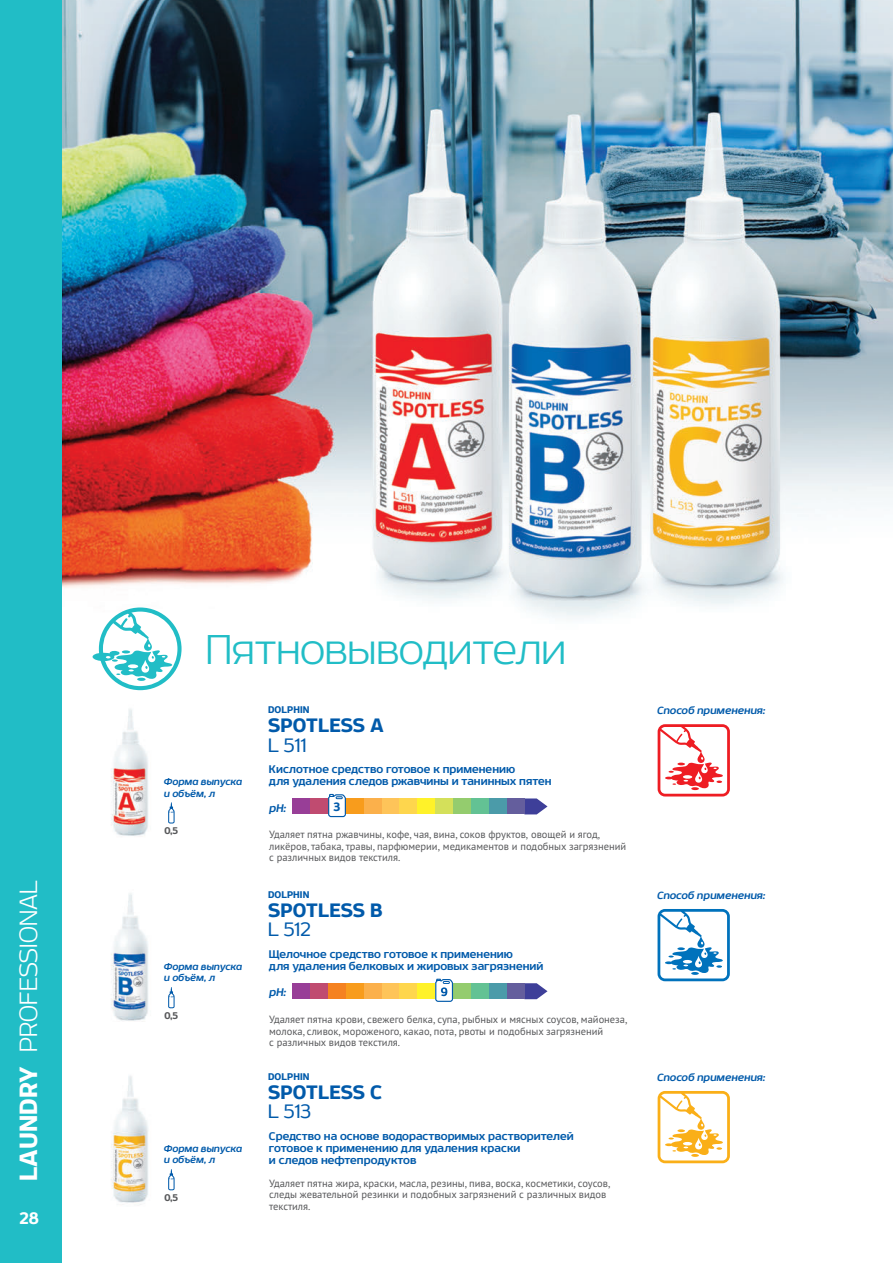
<style>
.page{position:relative;width:893px;height:1263px;background:#fff}
.page>*{position:absolute;margin:0;border:0;box-sizing:border-box;transform-origin:0 0}
.t1{font:300 45px "Sceptica";color:#21bdc6}
.t2{font:300 27px "Sceptica";letter-spacing:.01em;color:#fff}
.t3{font:900 21px "Sceptica";letter-spacing:.01em;color:#015aaa}
.t4{font:21px "Sceptica";letter-spacing:-.005em;color:#015aaa}
.t5{font:900 18px "Sceptica";color:#fff}
.t6{font:900 13.05px "Sceptica";color:#015aaa}
.t7{font:700 12px/12.1px "Sceptica";color:#015aaa}
.t8{font:italic 700 12px "Sceptica";color:#015aaa}
.t9{font:italic 700 11.25px "Sceptica";color:#015aaa}
.t10{font:10.5px/11.6px "PT Sans";color:#57585a}
.t11{font:italic 700 10.5px/11.2px "Sceptica";color:#015aaa}
.t12{font:900 10.5px "Sceptica";letter-spacing:.01em;color:#015aaa}
.t13{font:900 10.5px "Sceptica";color:#57585a}
.s1{font-weight:900}
</style>
<div class="page">
<img style="left:62px;top:0;width:831px;height:1205px">
<div style="left:0;top:0;width:62px;height:1263px;background:#21bdc6"></div>
<svg style="left:168px;top:802px;width:7px;height:21px"></svg>
<div style="left:417px;top:798px;width:18px;height:16px;background:#fff229"></div>
<div style="left:346px;top:798px;width:18px;height:16px;background:#f89c1c"></div>
<div style="left:364px;top:798px;width:18px;height:16px;background:#fbb04b"></div>
<div style="left:382px;top:798px;width:17px;height:16px;background:#fec459"></div>
<div style="left:435px;top:798px;width:18px;height:16px;background:#d4e05a"></div>
<div style="left:453px;top:798px;width:18px;height:16px;background:#94cc6e"></div>
<div style="left:471px;top:798px;width:18px;height:16px;background:#63c294"></div>
<svg style="left:524px;top:798px;width:23px;height:16px"></svg>
<div style="left:399px;top:798px;width:18px;height:16px;background:#fed64d"></div>
<div style="left:292px;top:798px;width:18px;height:16px;background:#983e97"></div>
<div style="left:310px;top:798px;width:18px;height:16px;background:#c04b70"></div>
<div style="left:489px;top:798px;width:18px;height:16px;background:#4b9ba9"></div>
<div style="left:507px;top:798px;width:17px;height:16px;background:#645e9d"></div>
<svg style="left:328px;top:794px;width:18px;height:23px"></svg>
<svg style="left:658px;top:724px;width:72px;height:72px"></svg>
<svg style="left:168px;top:987px;width:7px;height:21px"></svg>
<svg style="left:657px;top:909px;width:73px;height:72px"></svg>
<svg style="left:168px;top:1169px;width:7px;height:21px"></svg>
<svg style="left:658px;top:1091px;width:72px;height:72px"></svg>
<div style="left:417px;top:983px;width:18px;height:16px;background:#fff229"></div>
<div style="left:328px;top:983px;width:18px;height:16px;background:#f58220"></div>
<div style="left:346px;top:983px;width:18px;height:16px;background:#f89c1c"></div>
<div style="left:364px;top:983px;width:18px;height:16px;background:#fbb04b"></div>
<div style="left:382px;top:983px;width:17px;height:16px;background:#fec459"></div>
<div style="left:453px;top:983px;width:18px;height:16px;background:#94cc6e"></div>
<div style="left:471px;top:983px;width:18px;height:16px;background:#63c294"></div>
<svg style="left:524px;top:983px;width:23px;height:16px"></svg>
<div style="left:399px;top:983px;width:18px;height:16px;background:#fed64d"></div>
<div style="left:292px;top:983px;width:18px;height:16px;background:#983e97"></div>
<div style="left:310px;top:983px;width:18px;height:16px;background:#c04b70"></div>
<div style="left:489px;top:983px;width:18px;height:16px;background:#4b9ba9"></div>
<div style="left:507px;top:983px;width:17px;height:16px;background:#645e9d"></div>
<svg style="left:435px;top:978px;width:18px;height:24px"></svg>
<svg style="left:92px;top:607px;width:90px;height:83px"></svg>
<h2 class="t2" style="left:17px;top:1181px;width:303px;rotate:-90deg"><span class="s1">LAUNDRY</span> PROFESSIONAL</h2>
<h3 class="t5" style="left:20px;top:1210px;width:21px">28</h3>
<h1 class="t1" style="left:206px;top:630px;width:362px">Пятновыводители</h1>
<p class="t12" style="left:268px;top:705px;width:43px">DOLPHIN</p>
<h3 class="t3" style="left:268px;top:716px;width:117px">SPOTLESS A</h3>
<p class="t11" style="left:163px;top:777px;width:80px">Форма выпуска и объём, л</p>
<p class="t13" style="left:164px;top:826px;width:15px">0,5</p>
<p class="t11" style="left:163px;top:962px;width:80px">Форма выпуска и объём, л</p>
<p class="t13" style="left:164px;top:1011px;width:15px">0,5</p>
<p class="t11" style="left:163px;top:1144px;width:80px">Форма выпуска и объём, л</p>
<p class="t13" style="left:164px;top:1193px;width:15px">0,5</p>
<h3 class="t4" style="left:268px;top:736px;width:40px">L 511</h3>
<p class="t7" style="left:269px;top:764px;width:284px">Кислотное средство готовое к применению<br>для удаления следов ржавчины и танинных пятен</p>
<p class="t8" style="left:269px;top:803px;width:19px">pH:</p>
<p class="t6" style="left:334px;top:801px;width:8px">3</p>
<p class="t10" style="left:269px;top:830px;width:358px">Удаляет пятна ржавчины, кофе, чая, вина, соков фруктов, овощей и ягод, ликёров, табака, травы, парфюмерии, медикаментов и подобных загрязнений с различных видов текстиля.</p>
<p class="t12" style="left:268px;top:890px;width:43px">DOLPHIN</p>
<h3 class="t3" style="left:268px;top:901px;width:116px">SPOTLESS B</h3>
<h3 class="t4" style="left:268px;top:921px;width:44px">L 512</h3>
<p class="t7" style="left:269px;top:949px;width:276px">Щелочное средство готовое к применению<br>для удаления белковых и жировых загрязнений</p>
<p class="t8" style="left:269px;top:987px;width:19px">pH:</p>
<p class="t10" style="left:269px;top:1014px;width:360px">Удаляет пятна крови, свежего белка, супа, рыбных и мясных соусов, майонеза, молока, сливок, мороженого, какао, пота, рвоты и подобных загрязнений<br>с различных видов текстиля.</p>
<p class="t12" style="left:268px;top:1072px;width:43px">DOLPHIN</p>
<h3 class="t3" style="left:268px;top:1083px;width:116px">SPOTLESS C</h3>
<h3 class="t4" style="left:268px;top:1103px;width:45px">L 513</h3>
<p class="t7" style="left:269px;top:1131px;width:306px">Средство на основе водорастворимых растворителей готовое к применению для удаления краски<br>и следов нефтепродуктов</p>
<p class="t10" style="left:269px;top:1178px;width:343px">Удаляет пятна жира, краски, масла, резины, пива, воска, косметики, соусов, следы жевательной резинки и подобных загрязнений с различных видов текстиля.</p>
<p class="t9" style="left:657px;top:706px;width:110px">Способ применения:</p>
<p class="t9" style="left:657px;top:891px;width:110px">Способ применения:</p>
<p class="t9" style="left:657px;top:1072px;width:110px">Способ применения:</p>
</div>
